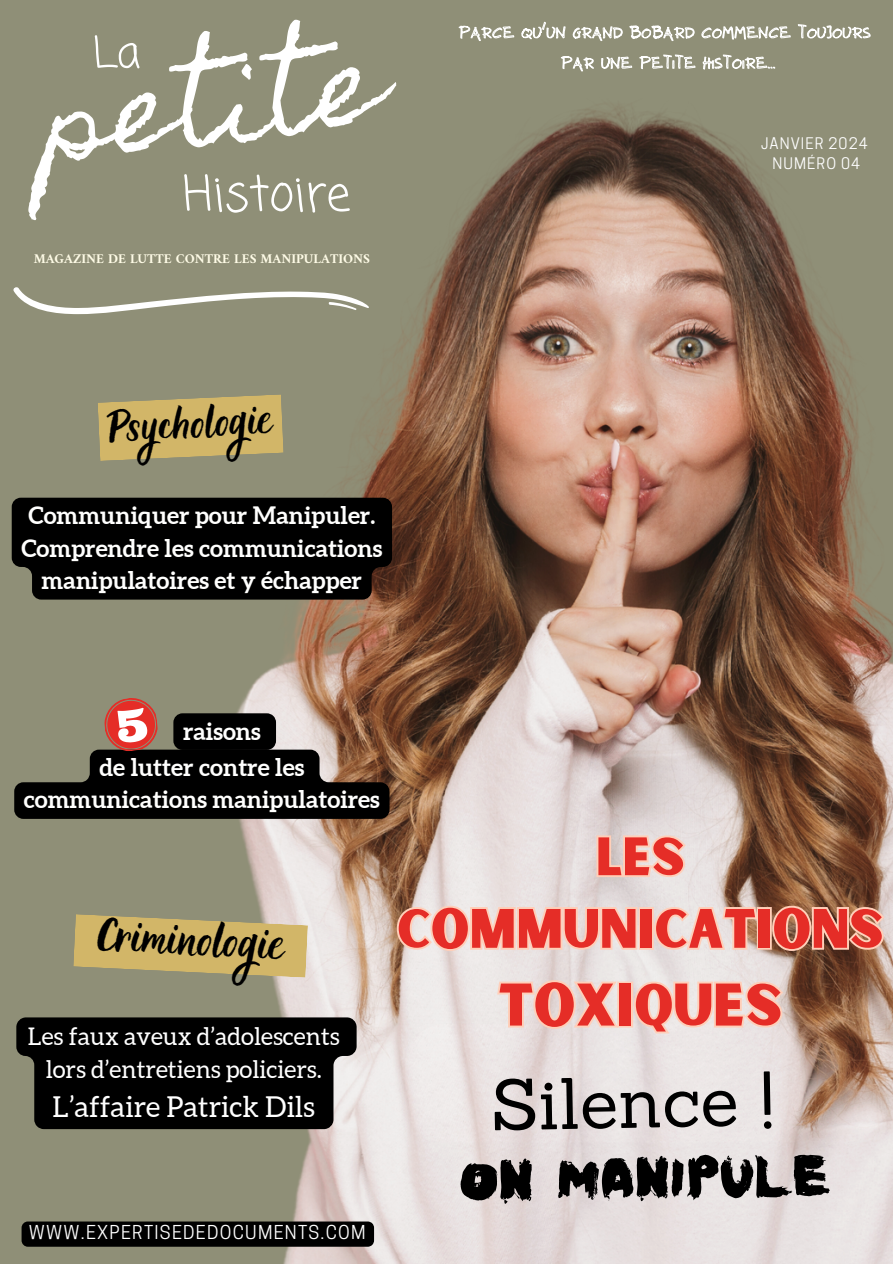
<style>
.page{position:relative;width:893px;height:1264px;background:#fff}
.page>*{position:absolute;margin:0;border:0;box-sizing:border-box;transform-origin:0 0}
.t1{font:76.95px "Kust Extended";color:#000}
.t2{font:70.95px "Sanchez";color:#000}
.t3{font:57.3px "Sunborn Sans One";color:#e52d27}
.t4{font:52.95px "Sunborn Sans One";color:#e52d27}
.t5{font:51.6px "Sunborn Sans One";color:#e52d27}
.t6{font:36.75px "Holla";color:#000}
.t7{font:34.5px "Holla";color:#000}
.t8{font:28.8px "Aleo";color:#fff}
.t9{font:24.3px/33.8px "Aleo";color:#fff;text-align:center}
.t10{font:700 24px/32.7px "Aleo";color:#fffffe;text-align:center}
.t11{font:18px "Cooper Hewitt";letter-spacing:.07em;color:#fff}
.t12{font:15px "Cooper Hewitt";letter-spacing:.07em;color:#fff}
.t13{font:700 13.5px "Amiri";color:#fffce7}
</style>
<div class="page">
<div style="left:0;top:0;width:892px;height:1263px;background:#8f8f77"></div>
<svg style="left:28px;top:20px;width:273px;height:200px"></svg>
<svg style="left:13px;top:287px;width:212px;height:27px"></svg>
<svg style="left:458px;top:21px;width:411px;height:9px"></svg>
<svg style="left:98px;top:397px;width:127px;height:64px;background:#cbb169"></svg>
<img style="left:225px;top:30px;width:667px;height:1233px">
<div style="left:12px;top:497px;width:380px;height:102px;background:#000"></div>
<svg style="left:14px;top:695px;width:375px;height:123px"></svg>
<div style="left:22px;top:1221px;width:352px;height:25px;background:#000"></div>
<svg style="left:73px;top:914px;width:235px;height:63px;background:#c8b16e"></svg>
<svg style="left:16px;top:1017px;width:340px;height:112px;background:#10100f"></svg>
<svg style="left:594px;top:832px;width:94px;height:47px;background:#ecd4ca"></svg>
<svg style="left:394px;top:900px;width:492px;height:53px;background:#dcbeaf"></svg>
<svg style="left:495px;top:977px;width:290px;height:58px;background:#efdbd3"></svg>
<h4 class="t13" style="left:34px;top:250px;width:338px">MAGAZINE DE LUTTE CONTRE LES MANIPULATIONS</h4>
<p class="t12" style="left:761px;top:138px;width:108px">JANVIER 2024</p>
<p class="t12" style="left:772px;top:158px;width:89px">NUMÉRO 04</p>
<p class="t7" style="left:106px;top:408px;width:167px;rotate:-3deg">Psychologie</p>
<p class="t10" style="left:21px;top:498px;width:362px">Communiquer pour Manipuler.<br>Comprendre les communications manipulatoires et y échapper</p>
<h2 class="t10" style="left:183px;top:714px;width:79px">raisons</h2>
<p class="t10" style="left:24px;top:750px;width:357px">de lutter contre les communications manipulatoires</p>
<h1 class="t6" style="left:99px;top:913px;width:188px;rotate:3deg">Criminologie</h1>
<h3 class="t9" style="left:28px;top:1018px;width:313px">Les faux aveux d’adolescents lors d’entretiens policiers.</h3>
<h3 class="t8" style="left:53px;top:1090px;width:264px">L’affaire Patrick Dils</h3>
<h1 class="t11" style="left:29px;top:1225px;width:338px">WWW.EXPERTISEDEDOCUMENTS.COM</h1>
<h5 class="t5" style="left:595px;top:823px;width:90px">LES</h5>
<h5 class="t4" style="left:397px;top:894px;width:487px">COMMUNICATIONS</h5>
<h5 class="t3" style="left:498px;top:968px;width:285px">TOXIQUES</h5>
<p class="t2" style="left:490px;top:1058px;width:284px;rotate:-1deg">Silence !</p>
<h5 class="t1" style="left:459px;top:1148px;width:373px;rotate:-1deg">On manipule</h5>
</div>
